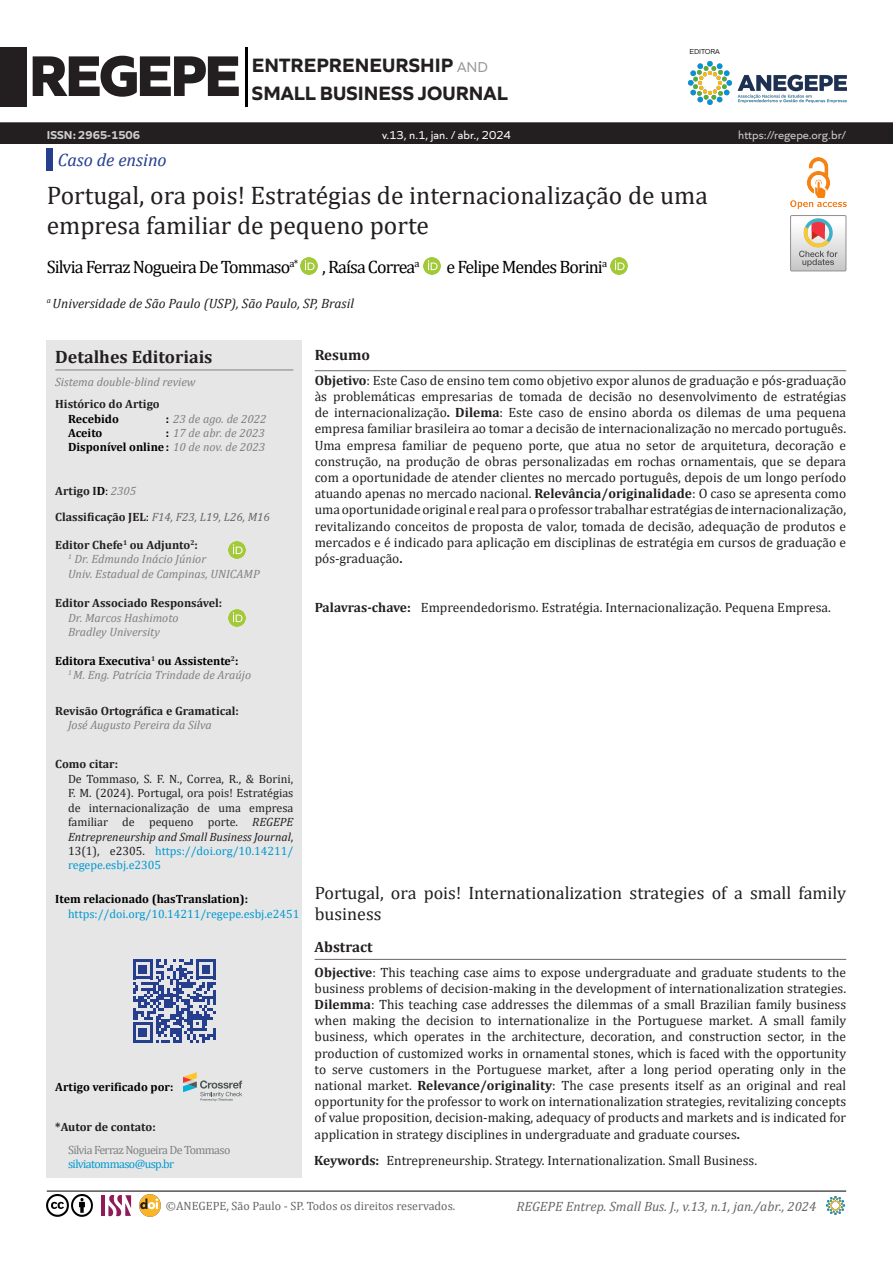
<style>
.page{position:relative;width:893px;height:1263px;background:#fff}
.page>*{position:absolute;margin:0;border:0;box-sizing:border-box;transform-origin:0 0}
.t1{font:800 60px "Quiet Sans";letter-spacing:-.05em;color:#231f20}
.t2{font:25.5px/30.6px "Cambria";color:#231f20}
.t3{font:700 20.25px "Quiet Sans";color:#231f20}
.t4{font:18px/21.6px "Cambria";color:#231f20}
.t5{font:18px "Cambria";letter-spacing:-.05em;color:#000}
.t6{font:700 18px "Cambria";color:#231f20}
.t7{font:italic 18px "Cambria";color:#253f8e}
.t8{font:700 15px "Cambria";color:#231f20}
.t9{font:13.5px/16.2px "Cambria";color:#231f20;text-align:justify}
.t10{font:italic 13.5px "Cambria";color:#666}
.t11{font:italic 13.5px "Cambria";color:#231f20}
.t12{font:italic 12px/14.4px "Cambria";color:#808080}
.t13{font:12px/14.4px "Cambria";color:#231f20;text-align:justify}
.t14{font:700 12px/25.5px "Cambria";color:#231f20}
.t15{font:700 12px/14.4px "Cambria";color:#000}
.t16{font:12px "Cambria";color:#666}
.t17{font:12px "Cambria";color:#0099d1}
.t18{font:12px "Cambria";letter-spacing:-.05em;color:#808080}
.t19{font:12px "Quiet Sans";color:#fff}
.t20{font:12px "Quiet Sans";color:#ccc}
.t21{font:12px "Cambria";letter-spacing:-.05em;color:#0099d1}
.t22{font:700 12px "Quiet Sans";color:#ccc}
.t23{font:7.5px "Quiet Sans";letter-spacing:-.02em;color:#231f20}
.s1{font-weight:400;font-size:15px;color:#999}
.s2{font-weight:700;font-style:normal;color:#000}
.s3{color:#000}
.s4{font-weight:400;color:#000}
.s5{font-weight:400;font-style:italic;color:#808080}
.s6{font-weight:400;font-style:italic;color:#666}
.s7{font-weight:700;font-style:normal;color:#231f20}
.s8{font-style:italic}
.s9{color:#0099d1}
.s10{font-weight:700}
</style>
<div class="page">
<div style="left:0;top:122px;width:893px;height:22px;background:#231f20"></div>
<hr style="left:245px;top:48px;width:3px;height:59px;background:#000">
<div style="left:0;top:47px;width:27px;height:60px;background:#231f20"></div>
<img style="left:688px;top:61px;width:158px;height:44px">
<img style="left:790px;top:157px;width:56px;height:51px">
<hr style="left:47px;top:1191px;width:799px;height:1px;background:#000">
<div style="left:47px;top:340px;width:255px;height:838px;background:#e6e6e6"></div>
<hr style="left:55px;top:370px;width:238px;height:1px;background:#808080">
<img style="left:140px;top:1195px;width:21px;height:21px">
<img style="left:825px;top:1196px;width:21px;height:19px">
<hr style="left:101px;top:1195px;width:4px;height:21px;background:#8f1b59">
<svg style="left:108px;top:1195px;width:23px;height:21px"></svg>
<img style="left:72px;top:1195px;width:21px;height:21px">
<img style="left:47px;top:1195px;width:21px;height:21px">
<svg style="left:133px;top:959px;width:83px;height:83px"></svg>
<svg style="left:183px;top:1072px;width:59px;height:29px"></svg>
<hr style="left:315px;top:959px;width:531px;height:1px;background:#666">
<hr style="left:315px;top:370px;width:531px;height:1px;background:#666">
<div style="left:47px;top:149px;width:6px;height:22px;background:#253f8e"></div>
<img style="left:229px;top:609px;width:17px;height:17px">
<img style="left:229px;top:541px;width:17px;height:17px">
<img style="left:611px;top:257px;width:17px;height:17px">
<img style="left:423px;top:257px;width:17px;height:17px">
<img style="left:301px;top:257px;width:17px;height:17px">
<div style="left:790px;top:215px;width:56px;height:56px;border:1px solid #948f8f"></div>
<svg style="left:791px;top:216px;width:55px;height:55px"></svg>
<p class="t23" style="left:690px;top:46px;width:32px">EDITORA</p>
<h1 class="t1" style="left:29px;top:28px;width:214px">REGEPE</h1>
<p class="t22" style="left:47px;top:125px;width:95px">ISSN: 2965-1506</p>
<p class="t20" style="left:738px;top:126px;width:109px">https://regepe.org.br/</p>
<h3 class="t3" style="left:252px;top:49px;width:237px">ENTREPRENEURSHIP <span class="s1">AND</span></h3>
<h3 class="t3" style="left:252px;top:77px;width:257px">SMALL BUSINESS JOURNAL</h3>
<p class="t19" style="left:382px;top:126px;width:130px">v.13, n.1, jan. / abr., 2024</p>
<h3 class="t7" style="left:58px;top:147px;width:110px">Caso de ensino</h3>
<h2 class="t2" style="left:47px;top:180px;width:663px">Portugal, ora pois! Estratégias de internacionalização de uma empresa familiar de pequeno porte</h2>
<h3 class="t5" style="left:47px;top:256px;width:253px">Silvia Ferraz Nogueira De Tommaso<sup>a*</sup></h3>
<h3 class="t5" style="left:322px;top:256px;width:99px">, Raísa Correa<sup>a</sup></h3>
<h3 class="t5" style="left:447px;top:256px;width:162px">e Felipe Mendes Borini<sup>a</sup></h3>
<p class="t11" style="left:47px;top:294px;width:309px"><sup>a</sup> Universidade de São Paulo (USP), São Paulo, SP, Brasil</p>
<h3 class="t6" style="left:55px;top:344px;width:159px">Detalhes Editoriais</h3>
<p class="t12" style="left:55px;top:374px;width:142px">Sistema double-blind review</p>
<p class="t14" style="left:55px;top:391px;width:106px">Histórico do Artigo</p>
<p class="t15" style="left:68px;top:411px;width:52px">Recebido<br>Aceito</p>
<p class="t12" style="left:68px;top:411px;width:200px;text-align:right"><span class="s2">:</span> 23 de ago. de 2022<br><span class="s2">:</span> 17 de abr. de 2023<br><span class="s2">Disponível online:</span> 10 de nov. de 2023</p>
<p class="t14" style="left:55px;top:478px;width:216px">Artigo I<span class="s3">D</span><span class="s4">:</span> <span class="s5">2305<br></span>Classificação JEL<span class="s4">:</span> <span class="s6">F14, F23, L19, L26, M16</span></p>
<p class="t12" style="left:68px;top:537px;width:193px;text-indent:-13px"><span class="s7">Editor Chefe</span><sup>1</sup> <span class="s7">ou Adjunto</span><sup>2</sup><span class="s7">:<br></span><sup>1</sup> Dr. Edmundo Inácio Júnior<br>Univ. Estadual de Campinas, UNICAMP</p>
<p class="t14" style="left:55px;top:590px;width:169px">Editor Associado Responsável:</p>
<p class="t12" style="left:68px;top:610px;width:112px">Dr. Marcos Hashimoto<br>Bradley University</p>
<p class="t12" style="left:68px;top:653px;width:185px;text-indent:-13px"><span class="s2">Editora Executiva</span><sup>1</sup> <span class="s2">ou Assistente</span><sup>2</sup><span class="s2">:<br></span><sup>1</sup> M. Eng. Patrícia Trindade de Araújo</p>
<p class="t14" style="left:55px;top:697px;width:185px">Revisão Ortográfica e Gramatical:</p>
<p class="t12" style="left:68px;top:717px;width:145px">José Augusto Pereira da Silva</p>
<p class="t14" style="left:55px;top:751px;width:64px">Como citar:</p>
<p class="t13" style="left:68px;top:771px;width:227px">De Tommaso, S. F. N., Correa, R., &amp; Borini, F. M. (2024). Portugal, ora pois! Estratégias de internacionalização de uma empresa familiar de pequeno porte. <span class="s8">REGEPE Entrepreneurship and Small Business Journal</span>, 13(1), e2305. <span class="s9">https://doi.org/10.14211/ regepe.esbj.e2305</span></p>
<p class="t15" style="left:55px;top:891px;width:194px">Item relacionado (hasTranslation):</p>
<p class="t17" style="left:68px;top:906px;width:233px">https://doi.org/10.14211/regepe.esbj.e2451</p>
<p class="t15" style="left:55px;top:1079px;width:120px">Artigo verificado por:</p>
<p class="t14" style="left:55px;top:1113px;width:102px">*Autor de contato:</p>
<p class="t18" style="left:68px;top:1142px;width:164px">Silvia Ferraz Nogueira De Tommaso</p>
<p class="t21" style="left:68px;top:1157px;width:108px">silviatommaso@usp.br</p>
<p class="t8" style="left:315px;top:345px;width:57px">Resumo</p>
<p class="t9" style="left:315px;top:372px;width:533px"><span class="s10">Objetivo</span>: Este Caso de ensino tem como objetivo expor alunos de graduação e pós-graduação às problemáticas empresarias de tomada de decisão no desenvolvimento de estratégias de internacionalização<span class="s10">. Dilema</span>: Este caso de ensino aborda os dilemas de uma pequena empresa familiar brasileira ao tomar a decisão de internacionalização no mercado português.<br>Uma empresa familiar de pequeno porte, que atua no setor de arquitetura, decoração e construção, na produção de obras personalizadas em rochas ornamentais, que se depara com a oportunidade de atender clientes no mercado português, depois de um longo período atuando apenas no mercado nacional. <span class="s10">Relevância/originalidade</span>: O caso se apresenta como uma oportunidade original e real para o professor trabalhar estratégias de internacionalização, revitalizando conceitos de proposta de valor, tomada de decisão, adequação de produtos e mercados e é indicado para aplicação em disciplinas de estratégia em cursos de graduação e pós-graduação<span class="s10">.</span></p>
<p class="t9" style="left:315px;top:600px;width:518px"><span class="s10">Palavras-chave:</span> Empreendedorismo. Estratégia. Internacionalização. Pequena Empresa.</p>
<h3 class="t4" style="left:315px;top:881px;width:533px">Portugal, ora pois! Internationalization strategies of a small family business</h3>
<p class="t8" style="left:314px;top:937px;width:60px">Abstract</p>
<p class="t9" style="left:315px;top:964px;width:533px"><span class="s10">Objective</span>: This teaching case aims to expose undergraduate and graduate students to the business problems of decision-making in the development of internationalization strategies.<br><span class="s10">Dilemma</span>: This teaching case addresses the dilemmas of a small Brazilian family business when making the decision to internationalize in the Portuguese market. A small family business, which operates in the architecture, decoration, and construction sector, in the production of customized works in ornamental stones, which is faced with the opportunity to serve customers in the Portuguese market, after a long period operating only in the national market. <span class="s10">Relevance/originality</span>: The case presents itself as an original and real opportunity for the professor to work on internationalization strategies, revitalizing concepts of value proposition, decision-making, adequacy of products and markets and is indicated for application in strategy disciplines in undergraduate and graduate courses<span class="s10">.</span></p>
<p class="t9" style="left:314px;top:1153px;width:445px"><span class="s10">Keywords:</span> Entrepreneurship. Strategy. Internationalization. Small Business.</p>
<p class="t16" style="left:166px;top:1199px;width:291px">©ANEGEPE, São Paulo - SP. Todos os direitos reservados.</p>
<p class="t10" style="left:516px;top:1197px;width:301px">REGEPE Entrep. Small Bus. J., v.13, n.1, jan./abr., 2024</p>
</div>
